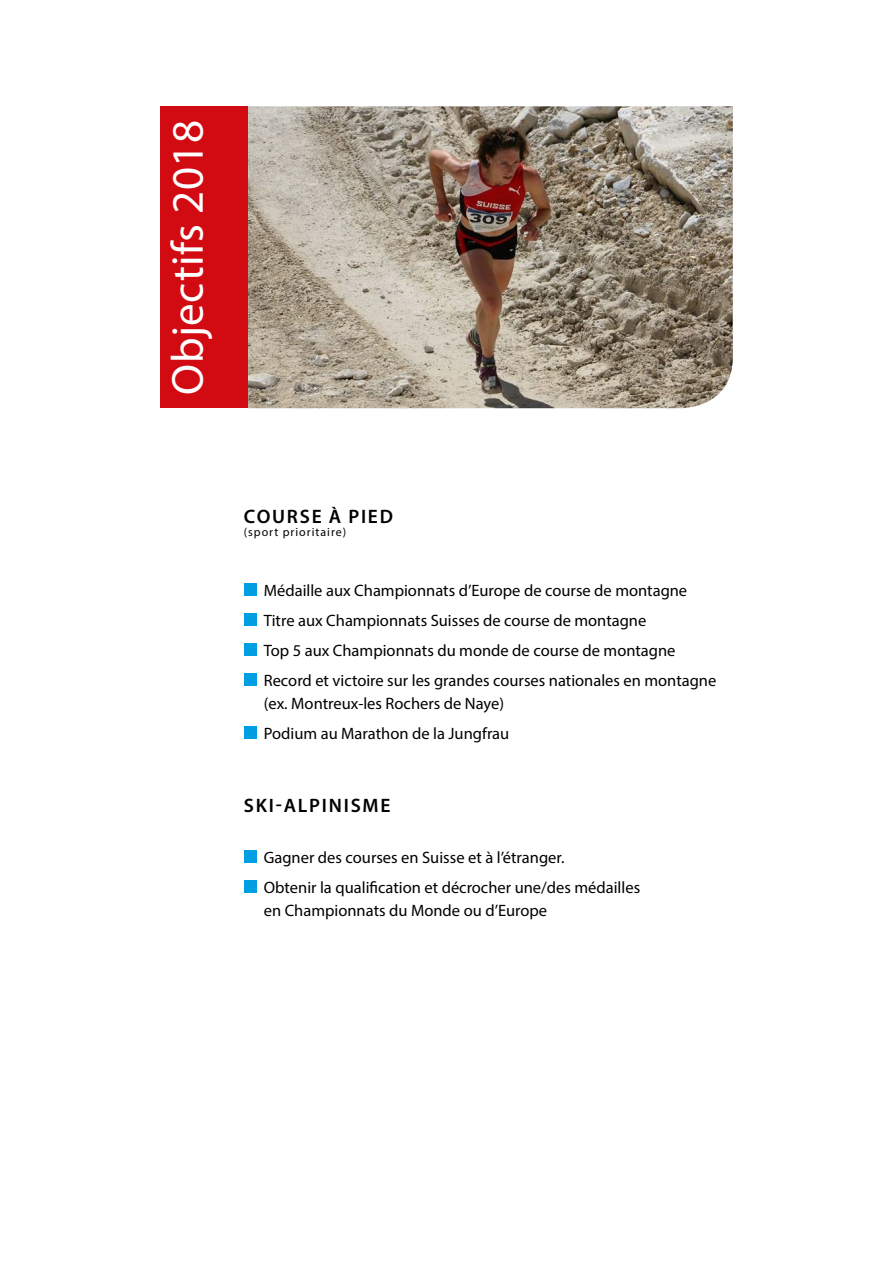
<style>
.page{position:relative;width:893px;height:1263px;background:#fff}
.page>*{position:absolute;margin:0;border:0;box-sizing:border-box;transform-origin:0 0}
.t1{font:45px "Myriad Pro";letter-spacing:.01em;color:#fff}
.t2{font:600 19.5px "Myriad Pro";letter-spacing:.09em;color:#000}
.t3{font:16.5px/30px "Myriad Pro";color:#000}
.t4{font:12px "Myriad Pro";letter-spacing:.08em;color:#000}
</style>
<div class="page">
<div style="left:244px;top:583px;width:13px;height:13px;background:#009fe3"></div>
<div style="left:244px;top:613px;width:13px;height:13px;background:#009fe3"></div>
<div style="left:244px;top:643px;width:13px;height:13px;background:#009fe3"></div>
<div style="left:244px;top:673px;width:13px;height:13px;background:#009fe3"></div>
<div style="left:244px;top:726px;width:13px;height:12px;background:#009fe3"></div>
<div style="left:244px;top:850px;width:13px;height:13px;background:#009fe3"></div>
<div style="left:244px;top:880px;width:13px;height:13px;background:#009fe3"></div>
<div style="left:160px;top:106px;width:88px;height:302px;background:#d20a11"></div>
<img style="left:248px;top:106px;width:485px;height:302px">
<h1 class="t1" style="left:160px;top:395px;width:276px;rotate:-90deg">Objectifs 2018</h1>
<p class="t2" style="left:244px;top:503px;width:151px">COURSE À PIED</p>
<p class="t4" style="left:244px;top:525px;width:104px">(sport prioritaire)</p>
<p class="t3" style="left:264px;top:575px;width:454px">Médaille aux Championnats d’Europe de course de montagne Titre aux Championnats Suisses de course de montagne<br>Top 5 aux Championnats du monde de course de montagne Record et victoire sur les grandes courses nationales en montagne</p>
<p class="t3" style="left:264px;top:688px;width:247px">(ex. Montreux-les Rochers de Naye)<br>Podium au Marathon de la Jungfrau</p>
<p class="t2" style="left:244px;top:793px;width:148px">SKI-ALPINISME</p>
<p class="t3" style="left:264px;top:842px;width:378px">Gagner des courses en Suisse et à l’étranger.<br>Obtenir la qualification et décrocher une/des médailles</p>
<p class="t3" style="left:264px;top:895px;width:285px">en Championnats du Monde ou d’Europe</p>
</div>
